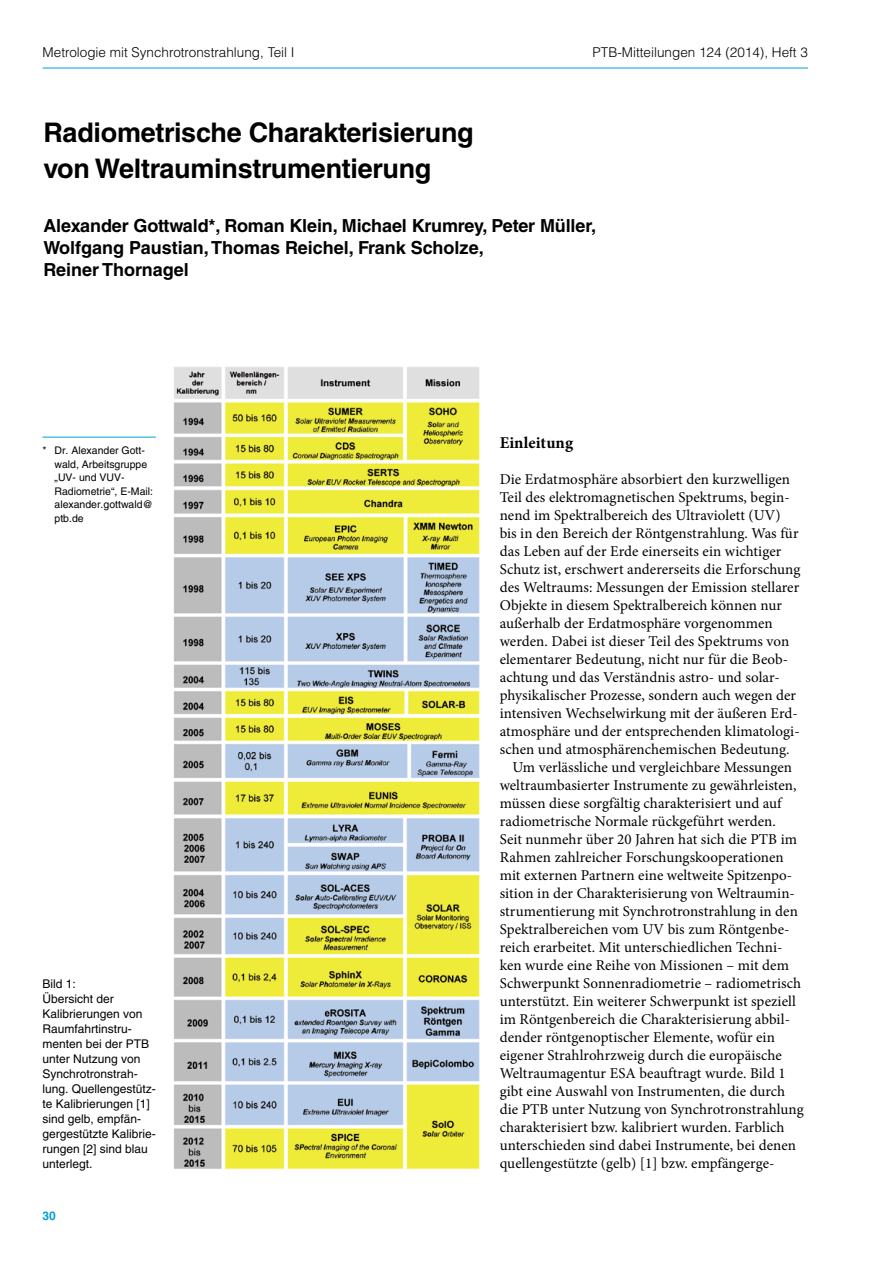
<style>
.page{position:relative;width:893px;height:1263px;background:#fff}
.page>*{position:absolute;margin:0;border:0;box-sizing:border-box;transform-origin:0 0}
.t1{font:700 27px/36px "Helvetica LT Std";letter-spacing:-.01em;color:#000}
.t2{font:700 18px/21.6px "Helvetica LT Std";letter-spacing:-.005em;color:#000}
.t3{font:700 16.5px "Minion Pro";letter-spacing:.005em;color:#000}
.t4{font:15px "Minion Pro";letter-spacing:.005em;color:#000}
.t5{font:300 13.5px "Helvetica LT Std";color:#000}
.t6{font:12px/15px "Helvetica LT Std";color:#000}
.t7{font:700 12px "Helvetica LT Std";color:#00a1d3}
.t8{font:10.5px/13.5px "Helvetica LT Std";color:#000}
</style>
<div class="page">
<hr style="left:43px;top:68px;width:765px;height:1px;background:#00a1d3">
<img style="left:174px;top:367px;width:306px;height:802px">
<hr style="left:43px;top:437px;width:113px;height:1px;background:#00a1d3">
<p class="t5" style="left:43px;top:44px;width:254px">Metrologie mit Synchrotronstrahlung, Teil I</p>
<p class="t5" style="left:593px;top:44px;width:217px">PTB-Mitteilungen 124 (2014), Heft 3</p>
<h1 class="t1" style="left:43px;top:114px;width:432px">Radiometrische Charakterisierung von Weltrauminstrumentierung</h1>
<p class="t2" style="left:43px;top:215px;width:554px">Alexander Gottwald*, Roman Klein, Michael Krumrey, Peter Müller,<br>Wolfgang Paustian, Thomas Reichel, Frank Scholze,<br>Reiner Thornagel</p>
<p class="t8" style="left:55px;top:444px;width:100px;text-indent:-12px">* Dr. Alexander Gott&shy;wald, Arbeitsgruppe „UV- und VUV-<br>Radiometrie“, E-Mail: alexander.gottwald@ ptb.de</p>
<p class="t6" style="left:43px;top:976px;width:115px">Bild 1:<br>Übersicht der<br>Kalibrierungen von<br>Raumfahrtinstru&shy;menten bei der PTB unter Nutzung von<br>Synchrotronstrah&shy;lung. Quellengestütz&shy;te Kalibrierungen [1] sind gelb, empfän&shy;gergestützte Kalibrie&shy;rungen [2] sind blau unterlegt.</p>
<p class="t7" style="left:43px;top:1208px;width:15px">30</p>
<p class="t3" style="left:500px;top:431px;width:75px">Einleitung</p>
<p class="t4" style="left:500px;top:469px;width:292px">Die Erdatmosphäre absorbiert den kurzwelligen</p>
<p class="t4" style="left:500px;top:487px;width:292px">Teil des elektromagnetischen Spektrums, begin-</p>
<p class="t4" style="left:500px;top:505px;width:283px">nend im Spektralbereich des Ultraviolett (UV)</p>
<p class="t4" style="left:500px;top:523px;width:300px">bis in den Bereich der Röntgenstrahlung. Was für</p>
<p class="t4" style="left:500px;top:541px;width:283px">das Leben auf der Erde einerseits ein wichtiger</p>
<p class="t4" style="left:500px;top:559px;width:302px">Schutz ist, erschwert andererseits die Erforschung</p>
<p class="t4" style="left:500px;top:577px;width:301px">des Weltraums: Messungen der Emission stellarer</p>
<p class="t4" style="left:500px;top:595px;width:284px">Objekte in diesem Spektralbereich können nur</p>
<p class="t4" style="left:500px;top:613px;width:274px">außerhalb der Erdatmosphäre vorgenommen</p>
<p class="t4" style="left:500px;top:631px;width:291px">werden. Dabei ist dieser Teil des Spektrums von</p>
<p class="t4" style="left:500px;top:649px;width:290px">elementarer Bedeutung, nicht nur für die Beob-</p>
<p class="t4" style="left:500px;top:667px;width:282px">achtung und das Verständnis astro- und solar-</p>
<p class="t4" style="left:500px;top:685px;width:298px">physikalischer Prozesse, sondern auch wegen der</p>
<p class="t4" style="left:500px;top:703px;width:300px">intensiven Wechselwirkung mit der äußeren Erd-</p>
<p class="t4" style="left:500px;top:721px;width:301px">atmosphäre und der entsprechenden klimatologi-</p>
<p class="t4" style="left:500px;top:739px;width:291px">schen und atmosphärenchemischen Bedeutung.</p>
<p class="t4" style="left:512px;top:757px;width:281px">Um verlässliche und vergleichbare Messungen</p>
<p class="t4" style="left:500px;top:775px;width:298px">weltraumbasierter Instrumente zu gewährleisten,</p>
<p class="t4" style="left:500px;top:793px;width:283px">müssen diese sorgfältig charakterisiert und auf</p>
<p class="t4" style="left:500px;top:811px;width:278px">radiometrische Normale rückgeführt werden.</p>
<p class="t4" style="left:500px;top:829px;width:299px">Seit nunmehr über 20 Jahren hat sich die PTB im</p>
<p class="t4" style="left:500px;top:847px;width:286px">Rahmen zahlreicher Forschungskooperationen</p>
<p class="t4" style="left:500px;top:865px;width:294px">mit externen Partnern eine weltweite Spitzenpo-</p>
<p class="t4" style="left:500px;top:883px;width:297px">sition in der Charakterisierung von Weltraumin-</p>
<p class="t4" style="left:500px;top:901px;width:300px">strumentierung mit Synchrotronstrahlung in den</p>
<p class="t4" style="left:500px;top:919px;width:291px">Spektralbereichen vom UV bis zum Röntgenbe-</p>
<p class="t4" style="left:500px;top:937px;width:284px">reich erarbeitet. Mit unterschiedlichen Techni-</p>
<p class="t4" style="left:500px;top:955px;width:291px">ken wurde eine Reihe von Missionen – mit dem</p>
<p class="t4" style="left:500px;top:973px;width:303px">Schwerpunkt Sonnenradiometrie – radiometrisch</p>
<p class="t4" style="left:500px;top:991px;width:298px">unterstützt. Ein weiterer Schwerpunkt ist speziell</p>
<p class="t4" style="left:500px;top:1009px;width:292px">im Röntgenbereich die Charakterisierung abbil-</p>
<p class="t4" style="left:500px;top:1027px;width:277px">dender röntgenoptischer Elemente, wofür ein</p>
<p class="t4" style="left:500px;top:1045px;width:284px">eigener Strahlrohrzweig durch die europäische</p>
<p class="t4" style="left:500px;top:1063px;width:287px">Weltraumagentur ESA beauftragt wurde. Bild 1</p>
<p class="t4" style="left:500px;top:1081px;width:287px">gibt eine Auswahl von Instrumenten, die durch</p>
<p class="t4" style="left:500px;top:1099px;width:306px">die PTB unter Nutzung von Synchrotronstrahlung</p>
<p class="t4" style="left:500px;top:1117px;width:286px">charakterisiert bzw. kalibriert wurden. Farblich</p>
<p class="t4" style="left:500px;top:1135px;width:298px">unterschieden sind dabei Instrumente, bei denen</p>
<p class="t4" style="left:500px;top:1153px;width:276px">quellengestützte (gelb) [1] bzw. empfängerge-</p>
</div>
